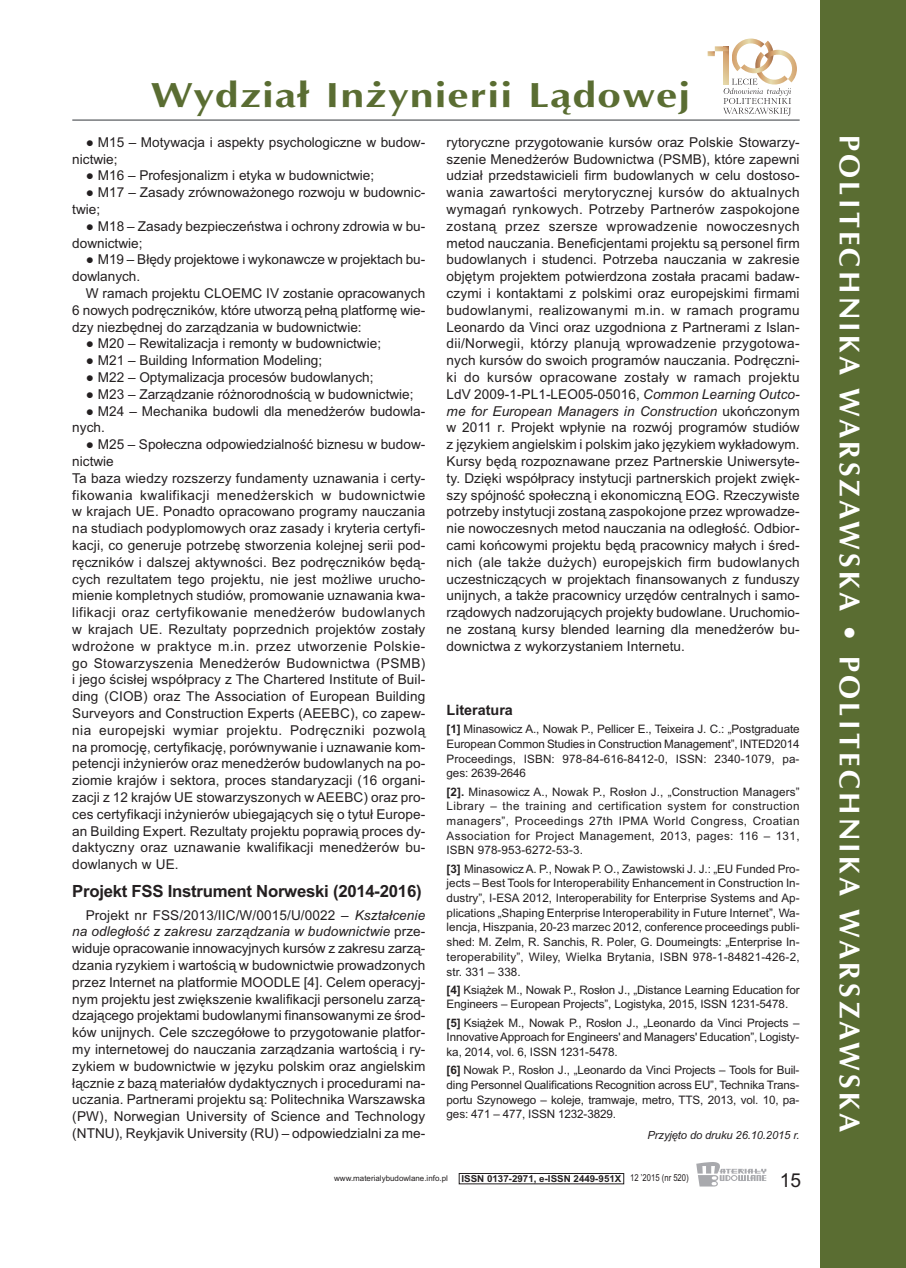
<style>
.page{position:relative;width:906px;height:1268px;background:#fff}
.page>*{position:absolute;margin:0;border:0;box-sizing:border-box;transform-origin:0 0}
.t1{font:700 35.1px "Ottawa";letter-spacing:.03em;color:#5a6d32;scale:1.2 1}
.t2{font:700 28.8px "Ottawa";letter-spacing:.11em;color:#fff}
.t3{font:19.2px "Arial";color:#231f20}
.t4{font:700 16.8px "Arial";letter-spacing:-.015em;color:#231f20}
.t5{font:700 14.4px "Arial";color:#231f20}
.t6{font:13.65px/16.8px "Arial";letter-spacing:.01em;color:#231f20}
.t7{font:11.7px/14.7px "Arial";letter-spacing:-.01em;color:#231f20;text-align:justify}
.t8{font:italic 11.25px "Arial";letter-spacing:-.01em;color:#231f20}
.t9{font:700 9.6px "Arial";color:#231f20}
.t10{font:7.95px "Arial";color:#231f20}
.s1{font-style:italic}
.s2{font-weight:700}
.s3{font-weight:400}
</style>
<div class="page">
<div style="left:821px;top:0;width:85px;height:1267px;background:#5a6d32"></div>
<svg style="left:696px;top:1162px;width:70px;height:24px"></svg>
<div style="left:459px;top:1172px;width:165px;height:11px;border:1px solid #231f20"></div>
<svg style="left:707px;top:39px;width:90px;height:77px"></svg>
<hr style="left:72px;top:119px;width:727px;height:2px;background:#808285">
<h1 class="t1" style="left:151px;top:73px;width:451px">Wydział Inżynierii Lądowej</h1>
<p class="t6" style="left:72px;top:134px;width:354px;text-indent:14px">● M15 – Motywacja i aspekty psychologiczne w budow&shy;nictwie;</p>
<p class="t6" style="left:86px;top:167px;width:290px">● M16 – Profesjonalizm i etyka w budownictwie;</p>
<p class="t6" style="left:72px;top:184px;width:354px;text-indent:13px">● M17 – Zasady zrównoważonego rozwoju w budownic&shy;twie;</p>
<p class="t6" style="left:72px;top:218px;width:354px;text-indent:13px">● M18 – Zasady bezpieczeństwa i ochrony zdrowia w bu&shy;downictwie;</p>
<p class="t6" style="left:72px;top:251px;width:354px;text-indent:13px">● M19 – Błędy projektowe i wykonawcze w projektach bu&shy;dowlanych.</p>
<p class="t6" style="left:72px;top:285px;width:354px;text-align:justify;text-indent:14px">W ramach projektu CLOEMC IV zostanie opracowanych 6 nowych podręczników, które utworzą pełną platformę wie&shy;dzy niezbędnej do zarządzania w budownictwie:</p>
<p class="t6" style="left:86px;top:335px;width:297px">● M20 – Rewitalizacja i remonty w budownictwie;</p>
<p class="t6" style="left:86px;top:352px;width:238px">● M21 – Building Information Modeling;</p>
<p class="t6" style="left:86px;top:369px;width:289px">● M22 – Optymalizacja procesów budowlanych;</p>
<p class="t6" style="left:86px;top:385px;width:329px">● M23 – Zarządzanie różnorodnością w budownictwie;</p>
<p class="t6" style="left:72px;top:402px;width:354px;text-indent:13px">● M24 – Mechanika budowli dla menedżerów budowla&shy;nych.</p>
<p class="t6" style="left:72px;top:436px;width:355px;text-indent:14px">● M25 – Społeczna odpowiedzialność biznesu w budow&shy;nictwie<br>Ta baza wiedzy rozszerzy fundamenty uznawania i certy&shy;fikowania kwalifikacji menedżerskich w budownictwie w krajach UE. Ponadto opracowano programy nauczania na studiach podyplomowych oraz zasady i kryteria certyfi&shy;kacji, co generuje potrzebę stworzenia kolejnej serii pod&shy;ręczników i dalszej aktywności. Bez podręczników będą&shy;cych rezultatem tego projektu, nie jest możliwe urucho&shy;mienie kompletnych studiów, promowanie uznawania kwa&shy;lifikacji oraz certyfikowanie menedżerów budowlanych w krajach UE. Rezultaty poprzednich projektów zostały wdrożone w praktyce m.in. przez utworzenie Polskie&shy;go Stowarzyszenia Menedżerów Budownictwa (PSMB) i jego ścisłej współpracy z The Chartered Institute of Buil&shy;ding (CIOB) oraz The Association of European Building Surveyors and Construction Experts (AEEBC), co zapew&shy;nia europejski wymiar projektu. Podręczniki pozwolą na promocję, certyfikację, porównywanie i uznawanie kom&shy;petencji inżynierów oraz menedżerów budowlanych na po&shy;ziomie krajów i sektora, proces standaryzacji (16 organi&shy;zacji z 12 krajów UE stowarzyszonych w AEEBC) oraz pro&shy;ces certyfikacji inżynierów ubiegających się o tytuł Europe&shy;an Building Expert. Rezultaty projektu poprawią proces dy&shy;daktyczny oraz uznawanie kwalifikacji menedżerów bu&shy;dowlanych w UE.</p>
<p class="t4" style="left:72px;top:881px;width:351px">Projekt FSS Instrument Norweski (2014-2016)</p>
<p class="t6" style="left:72px;top:906px;width:355px;text-align:justify;text-indent:14px">Projekt nr FSS/2013/IIC/W/0015/U/0022 – <span class="s1">Kształcenie na odległość z zakresu zarządzania w budownictwie</span> prze&shy;widuje opracowanie innowacyjnych kursów z zakresu zarzą&shy;dzania ryzykiem i wartością w budownictwie prowadzonych przez Internet na platformie MOODLE [4]. Celem operacyj&shy;nym projektu jest zwiększenie kwalifikacji personelu zarzą&shy;dzającego projektami budowlanymi finansowanymi ze środ&shy;ków unijnych. Cele szczegółowe to przygotowanie platfor&shy;my internetowej do nauczania zarządzania wartością i ry&shy;zykiem w budownictwie w języku polskim oraz angielskim łącznie z bazą materiałów dydaktycznych i procedurami na&shy;uczania. Partnerami projektu są: Politechnika Warszawska (PW), Norwegian University of Science and Technology (NTNU), Reykjavik University (RU) – odpowiedzialni za me-</p>
<p class="t6" style="left:446px;top:134px;width:354px;text-align:justify">rytoryczne przygotowanie kursów oraz Polskie Stowarzy&shy;szenie Menedżerów Budownictwa (PSMB), które zapewni udział przedstawicieli firm budowlanych w celu dostoso&shy;wania zawartości merytorycznej kursów do aktualnych wymagań rynkowych. Potrzeby Partnerów zaspokojone zostaną przez szersze wprowadzenie nowoczesnych metod nauczania. Beneficjentami projektu są personel firm budowlanych i studenci. Potrzeba nauczania w zakresie objętym projektem potwierdzona została pracami badaw&shy;czymi i kontaktami z polskimi oraz europejskimi firmami budowlanymi, realizowanymi m.in. w ramach programu Leonardo da Vinci oraz uzgodniona z Partnerami z Islan&shy;dii/Norwegii, którzy planują wprowadzenie przygotowa&shy;nych kursów do swoich programów nauczania. Podręczni&shy;ki do kursów opracowane zostały w ramach projektu LdV 2009-1-PL1-LEO05-05016, <span class="s1">Common Learning Outco&shy;me for European Managers in Construction</span> ukończonym w 2011 r. Projekt wpłynie na rozwój programów studiów z językiem angielskim i polskim jako językiem wykładowym.<br>Kursy będą rozpoznawane przez Partnerskie Uniwersyte&shy;ty. Dzięki współpracy instytucji partnerskich projekt zwięk&shy;szy spójność społeczną i ekonomiczną EOG. Rzeczywiste potrzeby instytucji zostaną zaspokojone przez wprowadze&shy;nie nowoczesnych metod nauczania na odległość. Odbior&shy;cami końcowymi projektu będą pracownicy małych i śred&shy;nich (ale także dużych) europejskich firm budowlanych uczestniczących w projektach finansowanych z funduszy unijnych, a także pracownicy urzędów centralnych i samo&shy;rządowych nadzorujących projekty budowlane. Uruchomio&shy;ne zostaną kursy blended learning dla menedżerów bu&shy;downictwa z wykorzystaniem Internetu.</p>
<p class="t5" style="left:446px;top:701px;width:68px">Literatura</p>
<p class="t7" style="left:446px;top:721px;width:354px"><span class="s2">[1]</span> Minasowicz A., Nowak P., Pellicer E., Teixeira J. C.: „Postgraduate European Common Studies in Construction Management”, INTED2014<br>Proceedings, ISBN: 978-84-616-8412-0, ISSN: 2340-1079, pa&shy;ges: 2639-2646</p>
<p class="t7" style="left:446px;top:784px;width:354px"><span class="s2">[2].</span> Minasowicz A., Nowak P., Rosłon J., „Construction Managers” Library – the training and certification system for construction managers”, Proceedings 27th IPMA World Congress, Croatian Association for Project Management, 2013, pages: 116 – 131, ISBN 978-953-6272-53-3.</p>
<p class="t7" style="left:446px;top:861px;width:354px"><span class="s2">[3]</span> MinasowiczA. P., Nowak P. O., Zawistowski J. J.: „EU Funded Pro&shy;jects – Best Tools for Interoperability Enhancement in Construction In&shy;dustry”, I-ESA 2012, Interoperability for Enterprise Systems and Ap&shy;plications „Shaping Enterprise Interoperability in Future Internet”, Wa&shy;lencja, Hiszpania, 20-23 marzec 2012, conference proceedings publi&shy;shed: M. Zelm, R. Sanchis, R. Poler, G. Doumeingts: „Enterprise In&shy;teroperability”, Wiley, Wielka Brytania, ISBN 978-1-84821-426-2, str. 331 – 338.</p>
<p class="t7" style="left:446px;top:982px;width:354px"><span class="s2">[4]</span> Książek M., Nowak P., Rosłon J., „Distance Learning Education for<br>Engineers – European Projects”, Logistyka, 2015, ISSN 1231-5478.</p>
<p class="t7" style="left:446px;top:1014px;width:354px"><span class="s2">[5]</span> Książek M., Nowak P., Rosłon J., „Leonardo da Vinci Projects – InnovativeApproach for Engineers' and Managers' Education”, Logisty&shy;ka, 2014, vol. 6, ISSN 1231-5478.</p>
<p class="t7" style="left:446px;top:1062px;width:354px"><span class="s2">[6]</span> Nowak P., Rosłon J., „Leonardo da Vinci Projects – Tools for Buil&shy;ding Personnel Qualifications Recognition across EU”, Technika Trans&shy;portu Szynowego – koleje, tramwaje, metro, TTS, 2013, vol. 10, pa&shy;ges: 471 – 477, ISSN 1232-3829.</p>
<p class="t8" style="left:647px;top:1128px;width:154px">Przyjęto do druku 26.10.2015 r.</p>
<p class="t10" style="left:334px;top:1173px;width:115px">www.materialybudowlane.info.pl</p>
<p class="t9" style="left:461px;top:1172px;width:229px">ISSN 0137-2971, e-ISSN 2449-951X <span class="s3">12 ’2015 (nr 520)</span></p>
<h3 class="t3" style="left:780px;top:1169px;width:23px">15</h3>
<h2 class="t2" style="left:867px;top:135px;width:998px;rotate:90deg">POLITECHNIKA WARSZAWSKA • POLITECHNIKA WARSZAWSKA</h2>
</div>
